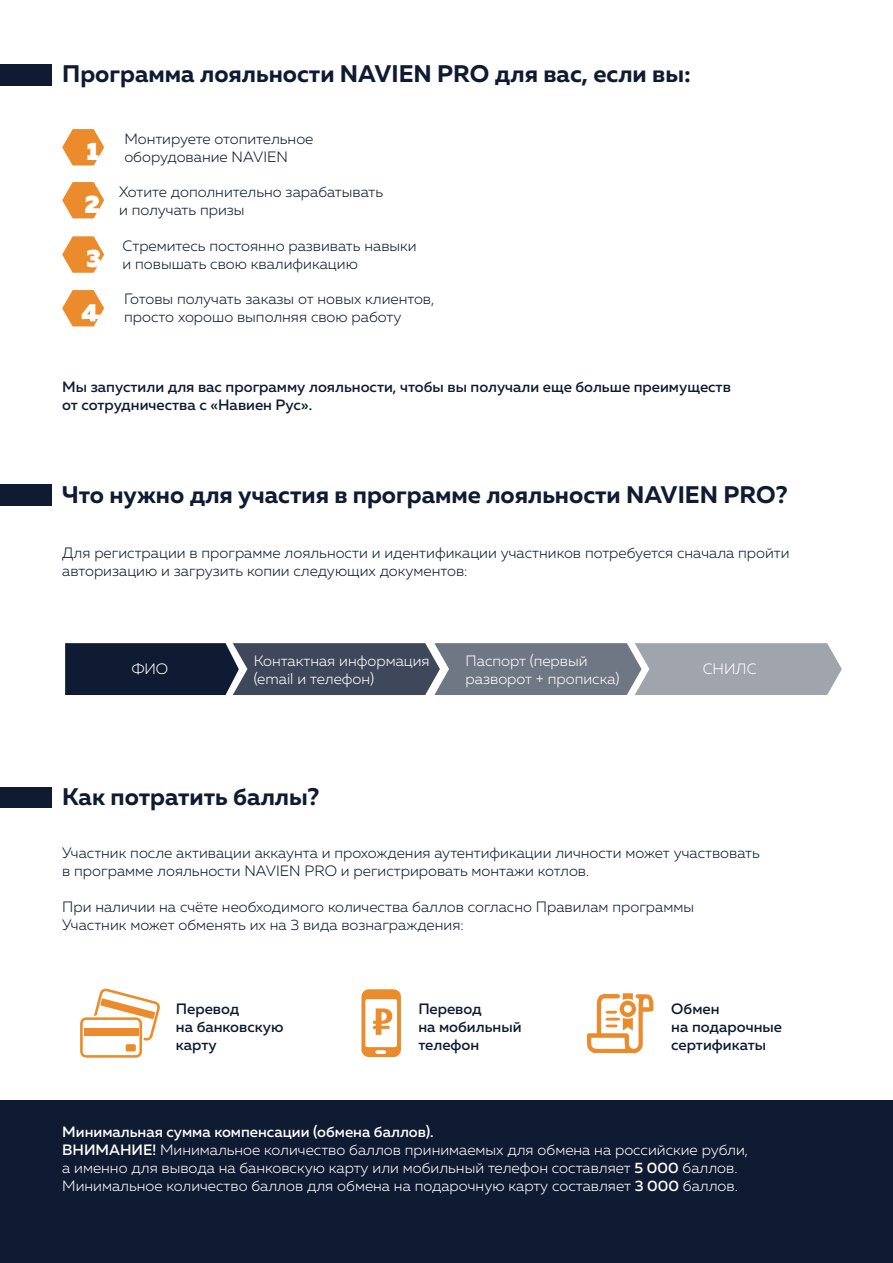
<style>
.page{position:relative;width:893px;height:1263px;background:#fff}
.page>*{position:absolute;margin:0;border:0;box-sizing:border-box;transform-origin:0 0}
.t1{font:900 25.2px/53.7px "Muller";color:#fff;text-align:justify}
.t2{font:700 24px "Muller";color:#0f1b32}
.t3{font:300 15px/18px "Muller";color:#0f1b32}
.t4{font:300 15px/18px "Muller";color:#fff}
.t5{font:500 15px/18px "Muller";color:#0f1b32}
.s1{font-weight:500}
</style>
<div class="page">
<div style="left:0;top:1101px;width:893px;height:162px;background:#0f1b32"></div>
<svg style="left:80px;top:988px;width:80px;height:70px"></svg>
<svg style="left:62px;top:129px;width:42px;height:36px"></svg>
<svg style="left:62px;top:182px;width:42px;height:36px"></svg>
<svg style="left:65px;top:643px;width:777px;height:52px;background:#606877"></svg>
<svg style="left:62px;top:236px;width:42px;height:37px"></svg>
<svg style="left:62px;top:290px;width:42px;height:36px"></svg>
<div style="left:0;top:484px;width:52px;height:21px;background:#0f1b32"></div>
<div style="left:0;top:787px;width:52px;height:20px;background:#0f1b32"></div>
<div style="left:0;top:64px;width:52px;height:22px;background:#0f1b32"></div>
<svg style="left:361px;top:989px;width:40px;height:68px"></svg>
<svg style="left:587px;top:993px;width:66px;height:60px"></svg>
<h2 class="t2" style="left:62px;top:59px;width:630px">Программа лояльности NAVIEN PRO для вас, если вы:</h2>
<h1 class="t1" style="left:85px;top:125px;width:18px">1<br>2<br>3</h1>
<p class="t3" style="left:124px;top:130px;width:191px">Монтируете отопительное оборудование NAVIEN</p>
<p class="t3" style="left:119px;top:183px;width:266px">Хотите дополнительно зарабатывать и получать призы</p>
<p class="t3" style="left:123px;top:237px;width:296px">Cтремитесь постоянно развивать навыки и повышать свою квалификацию</p>
<p class="t3" style="left:124px;top:290px;width:312px">Готовы получать заказы от новых клиентов, просто хорошо выполняя свою работу</p>
<p class="t5" style="left:62px;top:378px;width:670px">Мы запустили для вас программу лояльности, чтобы вы получали еще больше преимуществ от сотрудничества с «Навиен Рус».</p>
<h2 class="t2" style="left:62px;top:480px;width:727px">Что нужно для участия в программе лояльности NAVIEN PRO?</h2>
<p class="t3" style="left:62px;top:543px;width:729px">Для регистрации в программе лояльности и идентификации участников потребуется сначала пройти авторизацию и загрузить копии следующих документов:</p>
<p class="t4" style="left:132px;top:660px;width:38px">ФИО</p>
<p class="t4" style="left:254px;top:651px;width:178px">Контактная информация (email и телефон)</p>
<p class="t4" style="left:466px;top:651px;width:155px">Паспорт (первый разворот + прописка)</p>
<p class="t4" style="left:703px;top:660px;width:55px">СНИЛС</p>
<h2 class="t2" style="left:62px;top:782px;width:259px">Как потратить баллы?</h2>
<p class="t3" style="left:62px;top:844px;width:699px">Участник после активации аккаунта и прохождения аутентификации личности может участвовать в программе лояльности NAVIEN PRO и регистрировать монтажи котлов.</p>
<p class="t3" style="left:62px;top:898px;width:633px">При наличии на счёте необходимого количества баллов согласно Правилам программы<br>Участник может обменять их на 3 вида вознаграждения:</p>
<p class="t5" style="left:176px;top:1000px;width:109px">Перевод<br>на банковскую карту</p>
<p class="t5" style="left:671px;top:1000px;width:112px">Обмен<br>на подарочные сертификаты</p>
<p class="t5" style="left:418px;top:1000px;width:105px">Перевод<br>на мобильный телефон</p>
<p class="t4" style="left:62px;top:1123px;width:687px"><span class="s1">Минимальная сумма компенсации (обмена баллов).<br>ВНИМАНИЕ!</span> Минимальное количество баллов принимаемых для обмена на российские рубли, а именно для вывода на банковскую карту или мобильный телефон составляет <span class="s1">5 000</span> баллов.<br>Минимальное количество баллов для обмена на подарочную карту составляет <span class="s1">3 000</span> баллов.</p>
</div>
